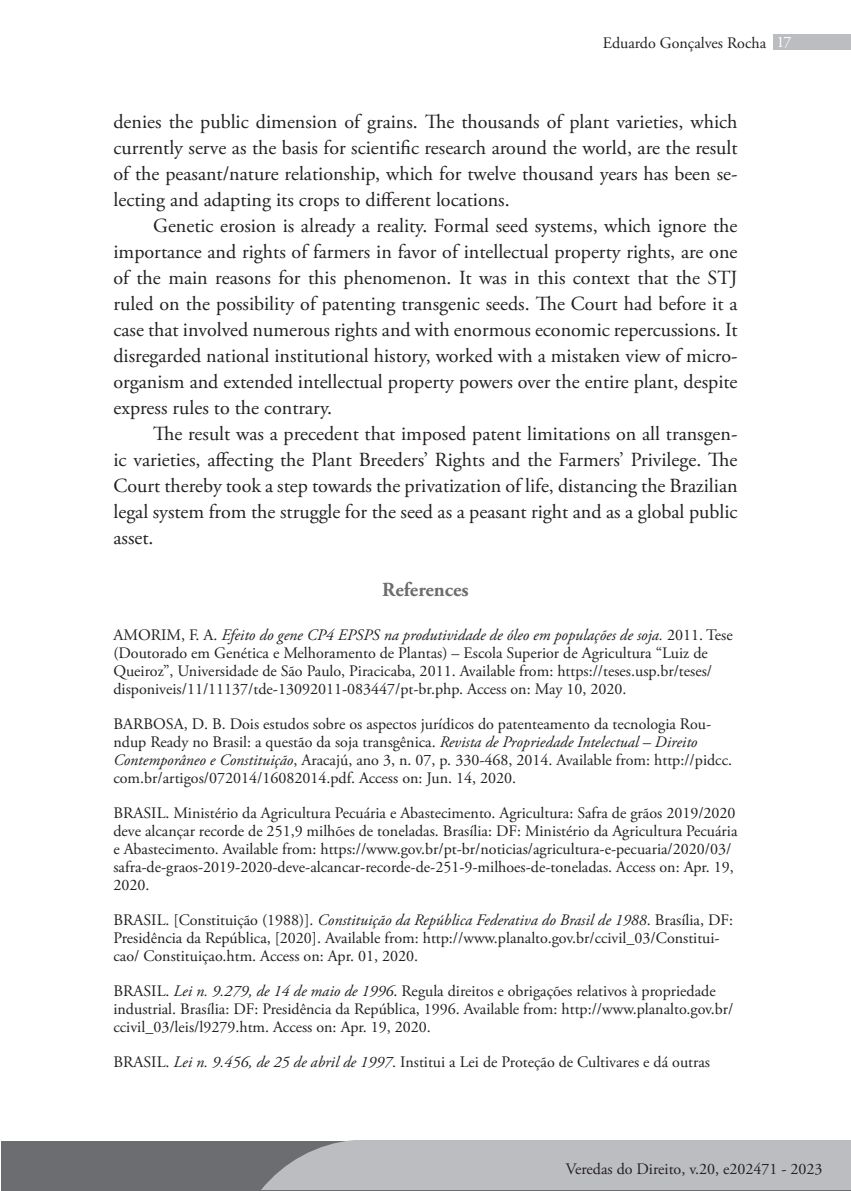
<style>
.page{position:relative;width:851px;height:1191px;background:#fff}
.page>*{position:absolute;margin:0;border:0;box-sizing:border-box;transform-origin:0 0}
.t1{font:20px/26px "Adobe Garamond Pro";color:#231f20;text-align:justify}
.t2{font:700 20px "Adobe Garamond Pro";color:#6c6d70}
.t3{font:16px/18px "Adobe Garamond Pro";color:#231f20}
.s1{color:#fff}
.s2{font-style:italic}
</style>
<div class="page">
<div style="left:1px;top:1141px;width:849px;height:50px;background:#6c6d70"></div>
<hr style="left:0;top:1140px;width:1px;height:50px;background:#6c6d70">
<div style="left:773px;top:34px;width:77px;height:16px;background:#bcbdc0"></div>
<div style="left:261px;top:1140px;width:589px;height:50px;background:#bcbdc0"></div>
<p class="t3" style="left:602px;top:34px;width:190px">Eduardo Gonçalves Rocha <span class="s1">17</span></p>
<p class="t1" style="left:113px;top:109px;width:625px">denies the public dimension of grains. The thousands of plant varieties, which currently serve as the basis for scientific research around the world, are the result of the peasant/nature relationship, which for twelve thousand years has been se&shy;lecting and adapting its crops to different locations.</p>
<p class="t1" style="left:113px;top:213px;width:625px;text-indent:40px">Genetic erosion is already a reality. Formal seed systems, which ignore the importance and rights of farmers in favor of intellectual property rights, are one of the main reasons for this phenomenon. It was in this context that the STJ ruled on the possibility of patenting transgenic seeds. The Court had before it a case that involved numerous rights and with enormous economic repercussions. It disregarded national institutional history, worked with a mistaken view of micro&shy;organism and extended intellectual property powers over the entire plant, despite express rules to the contrary.</p>
<p class="t1" style="left:113px;top:421px;width:625px;text-indent:40px">The result was a precedent that imposed patent limitations on all transgen&shy;ic varieties, affecting the Plant Breeders’ Rights and the Farmers’ Privilege. The Court thereby took a step towards the privatization of life, distancing the Brazilian legal system from the struggle for the seed as a peasant right and as a global public asset.</p>
<p class="t2" style="left:382px;top:578px;width:88px">References</p>
<p class="t3" style="left:113px;top:626px;width:620px">AMORIM, F. A. <span class="s2">Efeito do gene CP4 EPSPS na produtividade de óleo em populações de soja.</span> 2011. Tese (Doutorado em Genética e Melhoramento de Plantas) – Escola Superior de Agricultura “Luiz de Queiroz”, Universidade de São Paulo, Piracicaba, 2011. Available from: https://teses.usp.br/teses/ disponiveis/11/11137/tde-13092011-083447/pt-br.php. Access on: May 10, 2020.</p>
<p class="t3" style="left:113px;top:715px;width:620px">BARBOSA, D. B. Dois estudos sobre os aspectos jurídicos do patenteamento da tecnologia Rou&shy;ndup Ready no Brasil: a questão da soja transgênica. <span class="s2">Revista de Propriedade Intelectual – Direito Contemporâneo e Constituição</span>, Aracajú, ano 3, n. 07, p. 330-468, 2014. Available from: http://pidcc. com.br/artigos/072014/16082014.pdf. Access on: Jun. 14, 2020.</p>
<p class="t3" style="left:113px;top:804px;width:625px">BRASIL. Ministério da Agricultura Pecuária e Abastecimento. Agricultura: Safra de grãos 2019/2020 deve alcançar recorde de 251,9 milhões de toneladas. Brasília: DF: Ministério da Agricultura Pecuária e Abastecimento. Available from: https://www.gov.br/pt-br/noticias/agricultura-e-pecuaria/2020/03/ safra-de-graos-2019-2020-deve-alcancar-recorde-de-251-9-milhoes-de-toneladas. Access on: Apr. 19, 2020.</p>
<p class="t3" style="left:113px;top:911px;width:621px">BRASIL. [Constituição (1988)]. <span class="s2">Constituição da República Federativa do Brasil de 1988</span>. Brasília, DF:<br>Presidência da República, [2020]. Available from: http://www.planalto.gov.br/ccivil_03/Constitui&shy;cao/ Constituiçao.htm. Access on: Apr. 01, 2020.</p>
<p class="t3" style="left:113px;top:982px;width:621px">BRASIL. <span class="s2">Lei n. 9.279, de 14 de maio de 1996</span>. Regula direitos e obrigações relativos à propriedade industrial. Brasília: DF: Presidência da República, 1996. Available from: http://www.planalto.gov.br/ ccivil_03/leis/l9279.htm. Access on: Apr. 19, 2020.</p>
<p class="t3" style="left:113px;top:1053px;width:598px">BRASIL. <span class="s2">Lei n. 9.456, de 25 de abril de 1997</span>. Institui a Lei de Proteção de Cultivares e dá outras</p>
<p class="t3" style="left:565px;top:1160px;width:258px">Veredas do Direito, v.20, e202471 - 2023</p>
</div>
